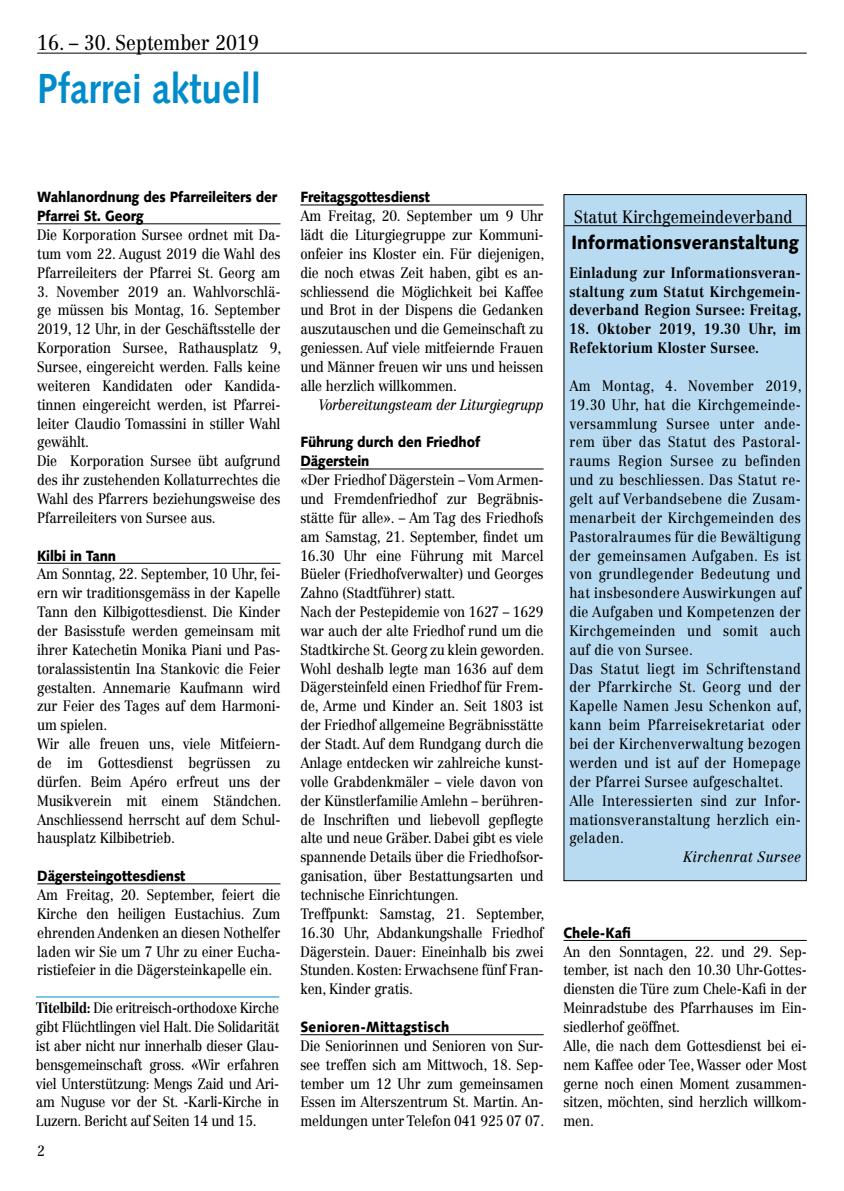
<style>
.page{position:relative;width:844px;height:1191px;background:#fff}
.page>*{position:absolute;margin:0;border:0;box-sizing:border-box;transform-origin:0 0}
.t1{font:700 42px "Syntax LT Std";color:#008bcb;scale:.88 1}
.t2{font:21px "Centennial LT Std";color:#000;scale:.88 1}
.t3{font:900 19.25px "Syntax LT Std";letter-spacing:.01em;color:#000;scale:.88 1}
.t4{font:17.5px "Centennial LT Std";color:#000;scale:.88 1}
.t5{font:14.88px/18.9px "Centennial LT Std";letter-spacing:-.01em;color:#000;text-align:justify;scale:.88 1}
.t6{font:14.88px/18.9px "Centennial LT Std";letter-spacing:.025em;color:#000;scale:.88 1}
.t7{font:900 14.88px/18.9px "Syntax LT Std";letter-spacing:-.01em;color:#000;scale:.88 1}
.t8{font:700 14.88px/18.9px "Centennial LT Std";letter-spacing:.025em;color:#000;text-align:justify;scale:.88 1}
.t9{font:italic 14.88px "Centennial LT Std";letter-spacing:-.01em;color:#000;scale:.88 1}
.t10{font:900 14.88px "Syntax LT Std";letter-spacing:.02em;color:#000;scale:.88 1}
.t11{font:italic 14.88px "Centennial LT Std";letter-spacing:.025em;color:#000;scale:.88 1}
.s1{font-weight:700}
</style>
<div class="page">
<hr style="left:37px;top:53px;width:769px;height:1px;background:#000">
<hr style="left:37px;top:223px;width:243px;height:1px;background:#000">
<hr style="left:37px;top:563px;width:243px;height:1px;background:#000">
<hr style="left:37px;top:883px;width:243px;height:1px;background:#000">
<hr style="left:300px;top:205px;width:243px;height:1px;background:#000">
<hr style="left:300px;top:469px;width:243px;height:1px;background:#000">
<hr style="left:300px;top:1034px;width:243px;height:1px;background:#000">
<hr style="left:563px;top:940px;width:243px;height:1px;background:#000">
<hr style="left:36px;top:996px;width:243px;height:1px;background:#008bcb">
<div style="left:563px;top:195px;width:243px;height:685px;background:#b9dbf2"></div>
<hr style="left:564px;top:225px;width:241px;height:1px;background:#000">
<h2 class="t2" style="left:37px;top:30px;width:253px">16. – 30. September 2019</h2>
<h1 class="t1" style="left:37px;top:64px;width:256px">Pfarrei aktuell</h1>
<p class="t7" style="left:37px;top:188px;width:274px">Wahlanordnung des Pfarreileiters der<br>Pfarrei St. Georg</p>
<p class="t5" style="left:37px;top:225px;width:278px">Die Korporation Sursee ordnet mit Da&shy;tum vom 22. August 2019 die Wahl des Pfarreileiters der Pfarrei St. Georg am</p>
<p class="t5" style="left:37px;top:282px;width:279px;text-align:left">3. November 2019 an. Wahlvorschlä&shy;ge müssen bis Montag, 16. September 2019, 12 Uhr, in der Geschäftsstelle der Korporation Sursee, Rathausplatz 9, Sursee, eingereicht werden. Falls keine weiteren Kandidaten oder Kandida&shy;tinnen eingereicht werden, ist Pfarrei&shy;leiter Claudio Tomassini in stiller Wahl gewählt.<br>Die Korporation Sursee übt aufgrund des ihr zustehenden Kollaturrechtes die Wahl des Pfarrers beziehungsweise des Pfarreileiters von Sursee aus.</p>
<p class="t7" style="left:37px;top:546px;width:91px">Kilbi in Tann</p>
<p class="t5" style="left:37px;top:565px;width:279px;text-align:left">Am Sonntag, 22. September, 10 Uhr, fei&shy;ern wir traditionsgemäss in der Kapelle Tann den Kilbigottesdienst. Die Kinder der Basisstufe werden gemeinsam mit ihrer Katechetin Monika Piani und Pas&shy;toralassistentin Ina Stankovic die Feier gestalten. Annemarie Kaufmann wird zur Feier des Tages auf dem Harmoni&shy;um spielen.<br>Wir alle freuen uns, viele Mitfeiern&shy;de im Gottesdienst begrüssen zu dürfen. Beim Apéro erfreut uns der Musikverein mit einem Ständchen.<br>Anschliessend herrscht auf dem Schul&shy;hausplatz Kilbibetrieb.</p>
<p class="t7" style="left:37px;top:866px;width:170px">Dägersteingottesdienst</p>
<p class="t5" style="left:37px;top:885px;width:278px">Am Freitag, 20. September, feiert die Kirche den heiligen Eustachius. Zum ehrenden Andenken an diesen Nothelfer laden wir Sie um 7 Uhr zu einer Eucha&shy;ristiefeier in die Dägersteinkapelle ein.</p>
<p class="t5" style="left:36px;top:998px;width:278px"><span class="s1">Titelbild:</span> Die eritreisch-orthodoxe Kirche gibt Flüchtlingen viel Halt. Die Solidarität ist aber nicht nur innerhalb dieser Glau&shy;bensgemeinschaft gross. «Wir erfahren viel Unterstützung: Mengs Zaid und Ari&shy;am Nuguse vor der St. -Karli-Kirche in Luzern. Bericht auf Seiten 14 und 15.</p>
<p class="t5" style="left:37px;top:1141px;width:10px">2</p>
<p class="t7" style="left:300px;top:188px;width:149px">Freitagsgottesdienst</p>
<p class="t5" style="left:300px;top:206px;width:279px">Am Freitag, 20. September um 9 Uhr lädt die Liturgiegruppe zur Kommuni&shy;onfeier ins Kloster ein. Für diejenigen, die noch etwas Zeit haben, gibt es an&shy;schliessend die Möglichkeit bei Kaffee und Brot in der Dispens die Gedanken auszutauschen und die Gemeinschaft zu geniessen. Auf viele mitfeiernde Frauen und Männer freuen wir uns und heissen alle herzlich willkommen.</p>
<p class="t9" style="left:318px;top:395px;width:257px">Vorbereitungsteam der Liturgiegrupp</p>
<p class="t7" style="left:300px;top:433px;width:206px">Führung durch den Friedhof<br>Dägerstein</p>
<p class="t5" style="left:300px;top:470px;width:279px;text-align:left">«Der Friedhof Dägerstein – Vom Armen&shy;und Fremdenfriedhof zur Begräbnis&shy;stätte für alle». – Am Tag des Friedhofs am Samstag, 21. September, findet um 16.30 Uhr eine Führung mit Marcel Büeler (Friedhofverwalter) und Georges Zahno (Stadtführer) statt.<br>Nach der Pestepidemie von 1627 – 1629 war auch der alte Friedhof rund um die Stadtkirche St. Georg zu klein geworden.<br>Wohl deshalb legte man 1636 auf dem Dägersteinfeld einen Friedhof für Frem&shy;de, Arme und Kinder an. Seit 1803 ist der Friedhof allgemeine Begräbnisstätte der Stadt. Auf dem Rundgang durch die Anlage entdecken wir zahlreiche kunst&shy;volle Grabdenkmäler – viele davon von der Künstlerfamilie Amlehn – berühren&shy;de Inschriften und liebevoll gepflegte alte und neue Gräber. Dabei gibt es viele spannende Details über die Friedhofsor&shy;ganisation, über Bestattungsarten und technische Einrichtungen.<br>Treffpunkt: Samstag, 21. September, 16.30 Uhr, Abdankungshalle Friedhof Dägerstein. Dauer: Eineinhalb bis zwei Stunden. Kosten: Erwachsene fünf Fran&shy;ken, Kinder gratis.</p>
<p class="t10" style="left:300px;top:1018px;width:171px">Senioren-Mittagstisch</p>
<p class="t5" style="left:300px;top:1036px;width:279px">Die Seniorinnen und Senioren von Sur&shy;see treffen sich am Mittwoch, 18. Sep&shy;tember um 12 Uhr zum gemeinsamen Essen im Alterszentrum St. Martin. An&shy;meldungen unter Telefon 041 925 07 07.</p>
<p class="t4" style="left:574px;top:206px;width:249px">Statut Kirchgemeindeverband</p>
<p class="t3" style="left:571px;top:231px;width:260px">Informationsveranstaltung</p>
<p class="t8" style="left:569px;top:263px;width:265px">Einladung zur Informationsveran&shy;staltung zum Statut Kirchgemein&shy;deverband Region Sursee: Freitag,</p>
<p class="t8" style="left:569px;top:319px;width:264px">18. Oktober 2019, 19.30 Uhr, im<br>Refektorium Kloster Sursee.</p>
<p class="t6" style="left:569px;top:376px;width:265px">Am Montag, 4. November 2019,<br>19.30 Uhr, hat die Kirchgemeinde&shy;versammlung Sursee unter ande&shy;rem über das Statut des Pastoral&shy;raums Region Sursee zu befinden und zu beschliessen. Das Statut re&shy;gelt auf Verbandsebene die Zusam&shy;menarbeit der Kirchgemeinden des<br>Pastoralraumes für die Bewältigung der gemeinsamen Aufgaben. Es ist von grundlegender Bedeutung und hat insbesondere Auswirkungen auf die Aufgaben und Kompetenzen der<br>Kirchgemeinden und somit auch auf die von Sursee.<br>Das Statut liegt im Schriftenstand der Pfarrkirche St. Georg und der<br>Kapelle Namen Jesu Schenkon auf, kann beim Pfarreisekretariat oder bei der Kirchenverwaltung bezogen werden und ist auf der Homepage der Pfarrei Sursee aufgeschaltet.<br>Alle Interessierten sind zur Infor&shy;mationsveranstaltung herzlich ein&shy;geladen.</p>
<p class="t11" style="left:683px;top:848px;width:135px">Kirchenrat Sursee</p>
<p class="t7" style="left:563px;top:923px;width:78px">Chele-Kafi</p>
<p class="t5" style="left:563px;top:942px;width:278px;text-align:left">An den Sonntagen, 22. und 29. Sep&shy;tember, ist nach den 10.30 Uhr-Gottes&shy;diensten die Türe zum Chele-Kafi in der<br>Meinradstube des Pfarrhauses im Ein&shy;siedlerhof geöffnet.<br>Alle, die nach dem Gottesdienst bei ei&shy;nem Kaffee oder Tee, Wasser oder Most gerne noch einen Moment zusammen&shy;sitzen, möchten, sind herzlich willkom&shy;men.</p>
</div>
